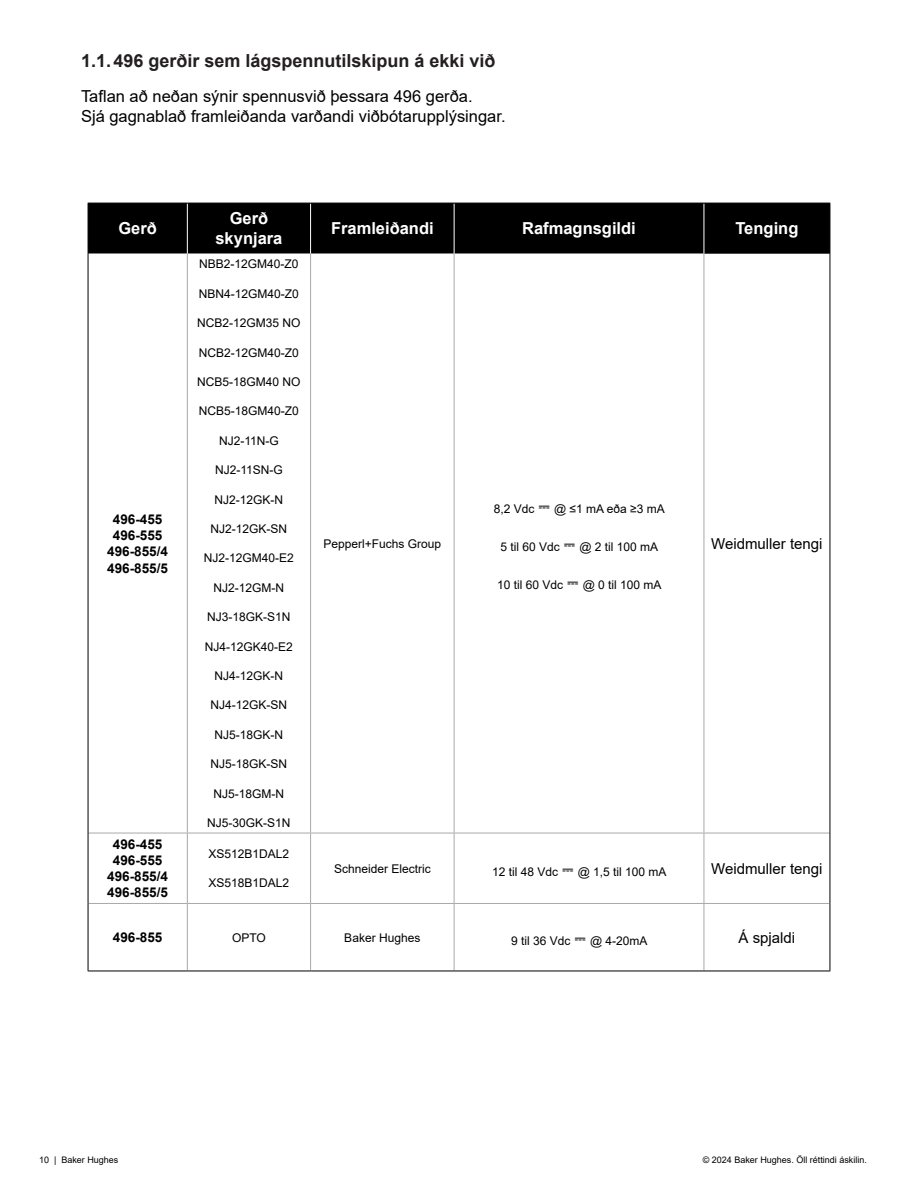
<style>
.page{position:relative;width:918px;height:1188px;background:#fff}
.page>*{position:absolute;margin:0;border:0;box-sizing:border-box;transform-origin:0 0}
.t1{font:700 18px "Arial";color:#231f20}
.t2{font:16.5px/19.8px "Arial";color:#000}
.t3{font:700 16.5px/19.8px "Arial";color:#fff;text-align:center}
.t4{font:15px "Arial";color:#000}
.t5{font:700 13.5px/16.2px "Arial";color:#000;text-align:center}
.t6{font:12px "Arial";color:#000}
.t7{font:9px "Arial";color:#000}
.s1{font-family:"Cambria Math";font-size:19.5px}
</style>
<div class="page">
<div style="left:89px;top:204px;width:741px;height:50px;background:#000"></div>
<svg style="left:89px;top:254px;width:615px;height:717px"></svg>
<hr style="left:187px;top:203px;width:1px;height:51px;background:#fff">
<hr style="left:310px;top:203px;width:1px;height:51px;background:#fff">
<hr style="left:454px;top:203px;width:1px;height:51px;background:#fff">
<hr style="left:704px;top:203px;width:1px;height:51px;background:#fff">
<hr style="left:187px;top:254px;width:1px;height:579px;background:#a7a9ac">
<hr style="left:310px;top:254px;width:1px;height:579px;background:#a7a9ac">
<hr style="left:454px;top:254px;width:1px;height:579px;background:#a7a9ac">
<hr style="left:704px;top:254px;width:1px;height:579px;background:#a7a9ac">
<hr style="left:88px;top:833px;width:99px;height:1px;background:#a7a9ac">
<hr style="left:187px;top:833px;width:124px;height:1px;background:#a7a9ac">
<hr style="left:187px;top:833px;width:1px;height:70px;background:#a7a9ac">
<hr style="left:311px;top:833px;width:143px;height:1px;background:#a7a9ac">
<hr style="left:310px;top:833px;width:1px;height:70px;background:#a7a9ac">
<hr style="left:454px;top:833px;width:250px;height:1px;background:#a7a9ac">
<hr style="left:454px;top:833px;width:1px;height:70px;background:#a7a9ac">
<hr style="left:704px;top:833px;width:126px;height:1px;background:#a7a9ac">
<hr style="left:704px;top:833px;width:1px;height:70px;background:#a7a9ac">
<hr style="left:88px;top:903px;width:99px;height:1px;background:#a7a9ac">
<hr style="left:187px;top:903px;width:124px;height:1px;background:#a7a9ac">
<hr style="left:187px;top:904px;width:1px;height:67px;background:#a7a9ac">
<hr style="left:311px;top:903px;width:143px;height:1px;background:#a7a9ac">
<hr style="left:310px;top:904px;width:1px;height:67px;background:#a7a9ac">
<hr style="left:454px;top:903px;width:250px;height:1px;background:#a7a9ac">
<hr style="left:454px;top:904px;width:1px;height:67px;background:#a7a9ac">
<hr style="left:704px;top:903px;width:126px;height:1px;background:#a7a9ac">
<hr style="left:704px;top:904px;width:1px;height:67px;background:#a7a9ac">
<hr style="left:88px;top:203px;width:99px;height:1px;background:#000">
<hr style="left:88px;top:203px;width:1px;height:51px;background:#000">
<hr style="left:187px;top:203px;width:124px;height:1px;background:#000">
<hr style="left:311px;top:203px;width:143px;height:1px;background:#000">
<hr style="left:454px;top:203px;width:250px;height:1px;background:#000">
<hr style="left:704px;top:203px;width:126px;height:1px;background:#000">
<hr style="left:830px;top:203px;width:1px;height:51px;background:#000">
<hr style="left:88px;top:254px;width:1px;height:579px;background:#000">
<hr style="left:830px;top:254px;width:1px;height:579px;background:#000">
<hr style="left:88px;top:833px;width:1px;height:70px;background:#000">
<hr style="left:830px;top:833px;width:1px;height:70px;background:#000">
<hr style="left:88px;top:903px;width:1px;height:68px;background:#000">
<hr style="left:830px;top:903px;width:1px;height:68px;background:#000">
<hr style="left:88px;top:971px;width:99px;height:1px;background:#000">
<hr style="left:187px;top:971px;width:124px;height:1px;background:#000">
<hr style="left:311px;top:971px;width:143px;height:1px;background:#000">
<hr style="left:454px;top:971px;width:250px;height:1px;background:#000">
<hr style="left:704px;top:971px;width:126px;height:1px;background:#000">
<h1 class="t1" style="left:81px;top:48px;width:416px">1.1.496 gerðir sem lágspennutilskipun á ekki við</h1>
<h2 class="t2" style="left:81px;top:86px;width:426px">Taflan að neðan sýnir spennusvið þessara 496 gerða.<br>Sjá gagnablað framleiðanda varðandi viðbótarupplýsingar.</h2>
<h2 class="t3" style="left:118px;top:219px;width:40px">Gerð</h2>
<h2 class="t3" style="left:215px;top:209px;width:68px">Gerð skynjara</h2>
<h2 class="t3" style="left:331px;top:219px;width:104px">Framleiðandi</h2>
<h2 class="t3" style="left:522px;top:219px;width:115px">Rafmagnsgildi</h2>
<h2 class="t3" style="left:735px;top:219px;width:64px">Tenging</h2>
<p class="t5" style="left:107px;top:511px;width:62px">496-455<br>496-555<br>496-855/4<br>496-855/5</p>
<p class="t6" style="left:199px;top:256px;width:101px">NBB2-12GM40-Z0</p>
<p class="t6" style="left:199px;top:285px;width:102px">NBN4-12GM40-Z0</p>
<p class="t6" style="left:197px;top:315px;width:105px">NCB2-12GM35 NO</p>
<p class="t6" style="left:199px;top:344px;width:102px">NCB2-12GM40-Z0</p>
<p class="t6" style="left:197px;top:374px;width:105px">NCB5-18GM40 NO</p>
<p class="t6" style="left:199px;top:403px;width:102px">NCB5-18GM40-Z0</p>
<p class="t6" style="left:219px;top:432px;width:61px">NJ2-11N-G</p>
<p class="t6" style="left:215px;top:462px;width:69px">NJ2-11SN-G</p>
<p class="t6" style="left:215px;top:491px;width:70px">NJ2-12GK-N</p>
<p class="t6" style="left:211px;top:521px;width:78px">NJ2-12GK-SN</p>
<p class="t6" style="left:204px;top:550px;width:92px">NJ2-12GM40-E2</p>
<p class="t6" style="left:214px;top:579px;width:72px">NJ2-12GM-N</p>
<p class="t6" style="left:207px;top:609px;width:85px">NJ3-18GK-S1N</p>
<p class="t6" style="left:205px;top:638px;width:90px">NJ4-12GK40-E2</p>
<p class="t6" style="left:215px;top:668px;width:70px">NJ4-12GK-N</p>
<p class="t6" style="left:211px;top:697px;width:78px">NJ4-12GK-SN</p>
<p class="t6" style="left:215px;top:726px;width:70px">NJ5-18GK-N</p>
<p class="t6" style="left:211px;top:756px;width:78px">NJ5-18GK-SN</p>
<p class="t6" style="left:214px;top:785px;width:72px">NJ5-18GM-N</p>
<p class="t6" style="left:207px;top:815px;width:85px">NJ5-30GK-S1N</p>
<p class="t5" style="left:107px;top:836px;width:62px">496-455<br>496-555<br>496-855/4<br>496-855/5</p>
<p class="t6" style="left:209px;top:845px;width:82px">XS512B1DAL2</p>
<p class="t6" style="left:209px;top:875px;width:82px">XS518B1DAL2</p>
<p class="t6" style="left:323px;top:535px;width:119px">Pepperl+Fuchs Group</p>
<p class="t6" style="left:494px;top:500px;width:172px">8,2 Vdc <span class="s1">⎓</span> @ ≤1 mA eða ≥3 mA</p>
<p class="t6" style="left:500px;top:538px;width:159px">5 til 60 Vdc <span class="s1">⎓</span> @ 2 til 100 mA</p>
<p class="t6" style="left:497px;top:577px;width:166px">10 til 60 Vdc <span class="s1">⎓</span> @ 0 til 100 mA</p>
<p class="t4" style="left:711px;top:533px;width:113px">Weidmuller tengi</p>
<p class="t6" style="left:334px;top:860px;width:98px">Schneider Electric</p>
<p class="t6" style="left:492px;top:863px;width:176px">12 til 48 Vdc <span class="s1">⎓</span> @ 1,5 til 100 mA</p>
<p class="t4" style="left:711px;top:858px;width:113px">Weidmuller tengi</p>
<p class="t5" style="left:113px;top:929px;width:51px">496-855</p>
<p class="t6" style="left:232px;top:929px;width:35px">OPTO</p>
<p class="t6" style="left:344px;top:929px;width:78px">Baker Hughes</p>
<p class="t6" style="left:511px;top:932px;width:138px">9 til 36 Vdc <span class="s1">⎓</span> @ 4-20mA</p>
<p class="t4" style="left:739px;top:927px;width:58px">Á spjaldi</p>
<p class="t7" style="left:39px;top:1154px;width:81px">10 | Baker Hughes</p>
<p class="t7" style="left:703px;top:1154px;width:166px">© 2024 Baker Hughes. Öll réttindi áskilin.</p>
</div>
